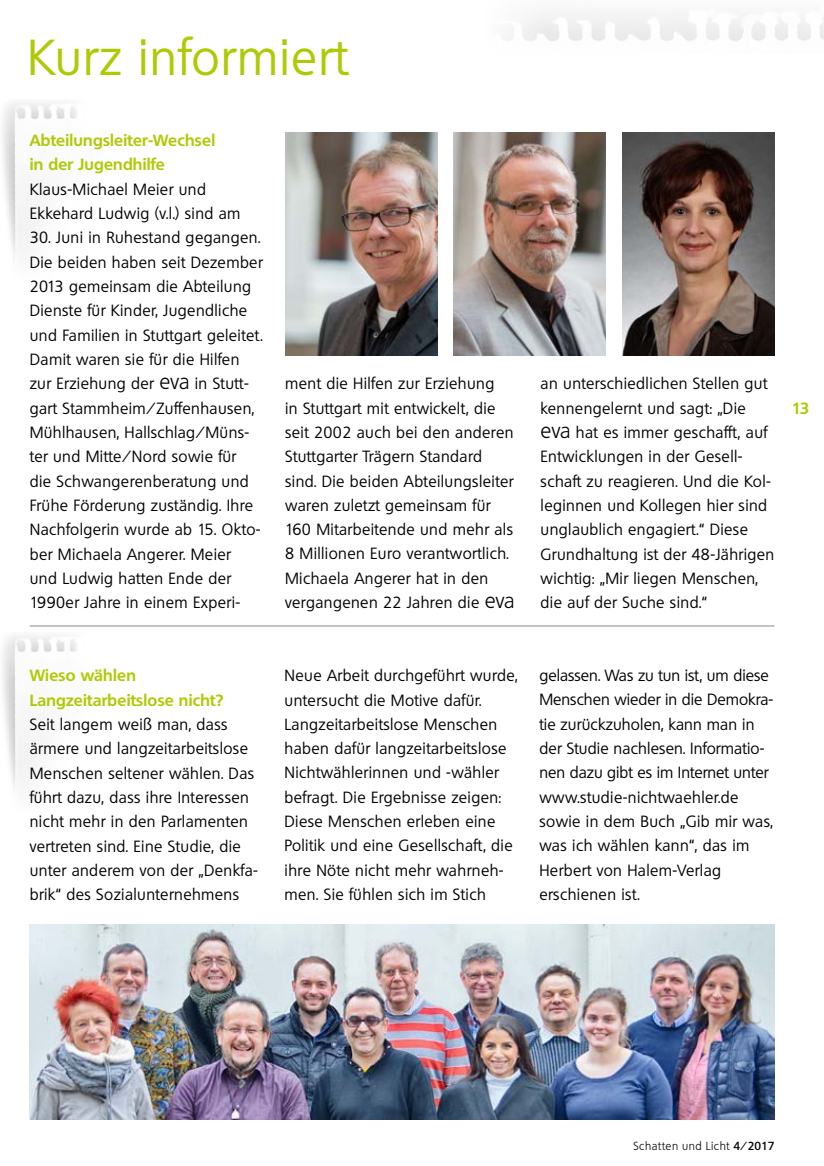
<style>
.page{position:relative;width:824px;height:1166px;background:#fff}
.page>*{position:absolute;margin:0;border:0;box-sizing:border-box;transform-origin:0 0}
.t1{font:49px "Quebec";letter-spacing:.025em;color:#afca05}
.t2{font:15.75px/24.3px "Quebec";letter-spacing:.025em;color:#000}
.t3{font:700 15.75px/24.3px "Quebec";letter-spacing:.015em;color:#afca05}
.t4{font:300 11.38px "Quebec";letter-spacing:.05em;color:#000}
.s1{font-weight:300;font-size:21px}
.s2{font-weight:600}
</style>
<div class="page">
<img style="left:2px;top:102px;width:75px;height:155px">
<img style="left:505px;top:13px;width:318px;height:28px">
<img style="left:2px;top:635px;width:75px;height:155px">
<hr style="left:30px;top:625px;width:744px;height:1px;background:#878786">
<img style="left:622px;top:133px;width:152px;height:223px">
<img style="left:285px;top:133px;width:152px;height:223px">
<img style="left:30px;top:924px;width:744px;height:195px">
<img style="left:453px;top:133px;width:153px;height:223px">
<h1 class="t1" style="left:27px;top:26px;width:322px">Kurz informiert</h1>
<p class="t3" style="left:30px;top:128px;width:187px">Abteilungsleiter-Wechsel in der Jugendhilfe</p>
<p class="t2" style="left:30px;top:177px;width:212px">Klaus-Michael Meier und<br>Ekkehard Ludwig (v.l.) sind am</p>
<p class="t2" style="left:30px;top:225px;width:234px">30. Juni in Ruhestand gegangen.<br>Die beiden haben seit Dezember<br>2013 gemeinsam die Abteilung<br>Dienste für Kinder, Jugendliche und Familien in Stuttgart geleitet.<br>Damit waren sie für die Hilfen zur Erziehung der <span class="s1">eva</span> in Stutt&shy;gart Stammheim/Zuffenhausen,<br>Mühlhausen, Hallschlag/Müns&shy;ter und Mitte/Nord sowie für<br>die Schwangerenberatung und<br>Frühe Förderung zuständig. Ihre<br>Nachfolgerin wurde ab 15. Okto&shy;ber Michaela Angerer. Meier<br>und Ludwig hatten Ende der<br>1990er Jahre in einem Experi-</p>
<p class="t2" style="left:285px;top:371px;width:231px">ment die Hilfen zur Erziehung<br>in Stuttgart mit entwickelt, die seit 2002 auch bei den anderen<br>Stuttgarter Trägern Standard sind. Die beiden Abteilungsleiter waren zuletzt gemeinsam für<br>160 Mitarbeitende und mehr als<br>8 Millionen Euro verantwortlich.<br>Michaela Angerer hat in den vergangenen 22 Jahren die <span class="s1">eva</span></p>
<p class="t2" style="left:540px;top:371px;width:235px">an unterschiedlichen Stellen gut kennengelernt und sagt: „Die <span class="s1">eva</span> hat es immer geschafft, auf<br>Entwicklungen in der Gesell&shy;schaft zu reagieren. Und die Kol&shy;leginnen und Kollegen hier sind unglaublich engagiert.“ Diese<br>Grundhaltung ist der 48-Jährigen wichtig: „Mir liegen Menschen, die auf der Suche sind.“</p>
<p class="t3" style="left:792px;top:395px;width:18px">13</p>
<p class="t3" style="left:30px;top:663px;width:195px">Wieso wählen<br>Langzeitarbeitslose nicht?</p>
<p class="t2" style="left:30px;top:712px;width:230px">Seit langem weiß man, dass ärmere und langzeitarbeitslose<br>Menschen seltener wählen. Das führt dazu, dass ihre Interessen nicht mehr in den Parlamenten vertreten sind. Eine Studie, die unter anderem von der „Denkfa&shy;brik“ des Sozialunternehmens</p>
<p class="t2" style="left:284px;top:663px;width:235px">Neue Arbeit durchgeführt wurde, untersucht die Motive dafür.<br>Langzeitarbeitslose Menschen haben dafür langzeitarbeitslose<br>Nichtwählerinnen und -wähler befragt. Die Ergebnisse zeigen:<br>Diese Menschen erleben eine<br>Politik und eine Gesellschaft, die ihre Nöte nicht mehr wahrneh&shy;men. Sie fühlen sich im Stich</p>
<p class="t2" style="left:539px;top:663px;width:235px">gelassen. Was zu tun ist, um diese<br>Menschen wieder in die Demokra&shy;tie zurückzuholen, kann man in der Studie nachlesen. Informatio&shy;nen dazu gibt es im Internet unter www.studie-nichtwaehler.de sowie in dem Buch „Gib mir was, was ich wählen kann“, das im<br>Herbert von Halem-Verlag erschienen ist.</p>
<p class="t4" style="left:633px;top:1138px;width:142px">Schatten und Licht <span class="s2">4/2017</span></p>
</div>
